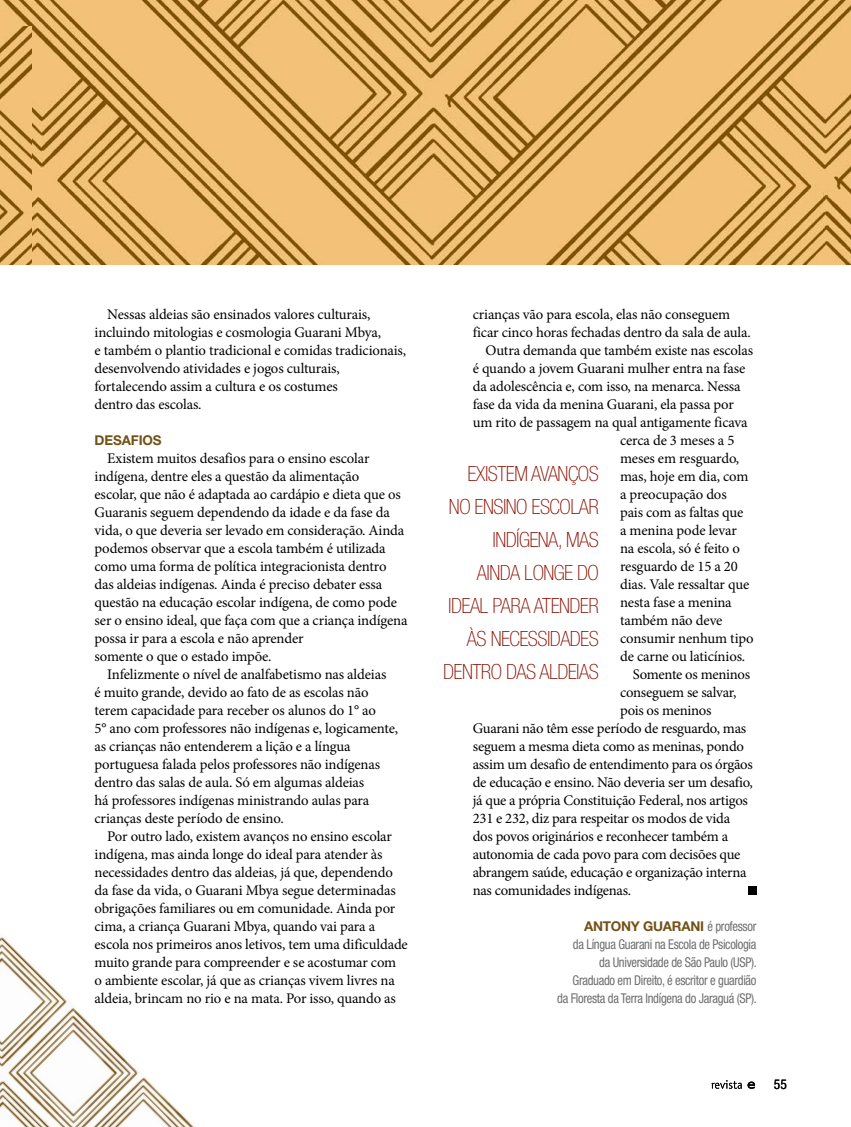
<style>
.page{position:relative;width:851px;height:1127px;background:#fff}
.page>*{position:absolute;margin:0;border:0;box-sizing:border-box;transform-origin:0 0}
.t1{font:100 condensed 21px/33px "Helvetica Neue LT Std";letter-spacing:-.025em;color:#8a1002;text-align:right}
.t2{font:14.7px/18px "Minion Pro";letter-spacing:-.01em;color:#000}
.t3{font:condensed 13.5px/18px "Helvetica Neue LT Std";letter-spacing:-.025em;color:#706f6f;text-align:right;scale:.93 1}
.t4{font:700 13.5px "Helvetica Neue LT Std";letter-spacing:-.01em;color:#725217}
.t5{font:condensed 13.5px "Helvetica Neue LT Std";color:#000}
.s1{font-weight:700;font-stretch:normal;color:#725217}
</style>
<div class="page">
<img style="left:0;top:0;width:850px;height:265px">
<img style="left:0;top:27px;width:31px;height:238px">
<div style="left:747px;top:887px;width:9px;height:8px;background:#000"></div>
<svg style="left:711px;top:1080px;width:44px;height:9px"></svg>
<img style="left:0;top:936px;width:194px;height:191px">
<p class="t2" style="left:94px;top:305px;width:313px;text-indent:13px">Nessas aldeias são ensinados valores culturais, incluindo mitologias e cosmologia Guarani Mbya,<br>e também o plantio tradicional e comidas tradicionais, desenvolvendo atividades e jogos culturais, fortalecendo assim a cultura e os costumes<br>dentro das escolas.</p>
<p class="t4" style="left:94px;top:432px;width:69px">DESAFIOS</p>
<p class="t2" style="left:94px;top:449px;width:314px;text-indent:13px">Existem muitos desafios para o ensino escolar indígena, dentre eles a questão da alimentação<br>escolar, que não é adaptada ao cardápio e dieta que os Guaranis seguem dependendo da idade e da fase da vida, o que deveria ser levado em consideração. Ainda podemos observar que a escola também é utilizada como uma forma de política integracionista dentro das aldeias indígenas. Ainda é preciso debater essa questão na educação escolar indígena, de como pode ser o ensino ideal, que faça com que a criança indígena possa ir para a escola e não aprender<br>somente o que o estado impõe.</p>
<p class="t2" style="left:94px;top:665px;width:305px;text-indent:13px">Infelizmente o nível de analfabetismo nas aldeias<br>é muito grande, devido ao fato de as escolas não terem capacidade para receber os alunos do 1° ao<br>5° ano com professores não indígenas e, logicamente, as crianças não entenderem a lição e a língua portuguesa falada pelos professores não indígenas dentro das salas de aula. Só em algumas aldeias<br>há professores indígenas ministrando aulas para crianças deste período de ensino.</p>
<p class="t2" style="left:94px;top:827px;width:315px;text-indent:13px">Por outro lado, existem avanços no ensino escolar indígena, mas ainda longe do ideal para atender às necessidades dentro das aldeias, já que, dependendo da fase da vida, o Guarani Mbya segue determinadas obrigações familiares ou em comunidade. Ainda por cima, a criança Guarani Mbya, quando vai para a escola nos primeiros anos letivos, tem uma dificuldade muito grande para compreender e se acostumar com<br>o ambiente escolar, já que as crianças vivem livres na aldeia, brincam no rio e na mata. Por isso, quando as</p>
<p class="t2" style="left:472px;top:305px;width:259px">crianças vão para escola, elas não conseguem</p>
<p class="t2" style="left:472px;top:323px;width:279px">ficar cinco horas fechadas dentro da sala de aula.</p>
<p class="t2" style="left:485px;top:341px;width:269px">Outra demanda que também existe nas escolas</p>
<p class="t2" style="left:472px;top:359px;width:274px">é quando a jovem Guarani mulher entra na fase</p>
<p class="t2" style="left:472px;top:377px;width:269px">da adolescência e, com isso, na menarca. Nessa</p>
<p class="t2" style="left:472px;top:395px;width:262px">fase da vida da menina Guarani, ela passa por</p>
<p class="t2" style="left:472px;top:413px;width:276px">um rito de passagem na qual antigamente ficava</p>
<p class="t2" style="left:620px;top:431px;width:116px">cerca de 3 meses a 5</p>
<p class="t2" style="left:620px;top:449px;width:121px">meses em resguardo,</p>
<p class="t2" style="left:620px;top:467px;width:130px">mas, hoje em dia, com</p>
<p class="t2" style="left:620px;top:485px;width:108px">a preocupação dos</p>
<p class="t2" style="left:620px;top:503px;width:125px">pais com as faltas que</p>
<p class="t2" style="left:620px;top:521px;width:118px">a menina pode levar</p>
<p class="t2" style="left:620px;top:539px;width:121px">na escola, só é feito o</p>
<p class="t2" style="left:620px;top:557px;width:119px">resguardo de 15 a 20</p>
<p class="t2" style="left:620px;top:575px;width:131px">dias. Vale ressaltar que</p>
<p class="t2" style="left:620px;top:593px;width:113px">nesta fase a menina</p>
<p class="t2" style="left:620px;top:611px;width:104px">também não deve</p>
<p class="t2" style="left:620px;top:629px;width:135px">consumir nenhum tipo</p>
<p class="t2" style="left:620px;top:647px;width:127px">de carne ou laticínios.</p>
<p class="t2" style="left:632px;top:665px;width:119px">Somente os meninos</p>
<p class="t2" style="left:620px;top:683px;width:118px">conseguem se salvar,</p>
<p class="t2" style="left:620px;top:701px;width:93px">pois os meninos</p>
<p class="t2" style="left:472px;top:719px;width:275px">Guarani não têm esse período de resguardo, mas</p>
<p class="t2" style="left:472px;top:737px;width:273px">seguem a mesma dieta como as meninas, pondo</p>
<p class="t2" style="left:472px;top:755px;width:281px">assim um desafio de entendimento para os órgãos</p>
<p class="t2" style="left:472px;top:773px;width:282px">de educação e ensino. Não deveria ser um desafio,</p>
<p class="t2" style="left:472px;top:791px;width:277px">já que a própria Constituição Federal, nos artigos</p>
<p class="t2" style="left:472px;top:809px;width:259px">231 e 232, diz para respeitar os modos de vida</p>
<p class="t2" style="left:472px;top:827px;width:257px">dos povos originários e reconhecer também a</p>
<p class="t2" style="left:472px;top:845px;width:269px">autonomia de cada povo para com decisões que</p>
<p class="t2" style="left:472px;top:863px;width:275px">abrangem saúde, educação e organização interna</p>
<p class="t2" style="left:472px;top:881px;width:160px">nas comunidades indígenas.</p>
<p class="t3" style="left:557px;top:917px;width:216px"><span class="s1">ANTONY GUARANI</span> é professor<br>da Língua Guarani na Escola de Psicologia<br>da Universidade de São Paulo (USP).<br>Graduado em Direito, é escritor e guardião<br>da Floresta da Terra Indígena do Jaraguá (SP).</p>
<h1 class="t1" style="left:443px;top:457px;width:157px">EXISTEM AVANÇOS<br>NO ENSINO ESCOLAR<br>INDÍGENA, MAS<br>AINDA LONGE DO<br>IDEAL PARA ATENDER<br>ÀS NECESSIDADES<br>DENTRO DAS ALDEIAS</h1>
<p class="t5" style="left:773px;top:1076px;width:14px">55</p>
</div>
